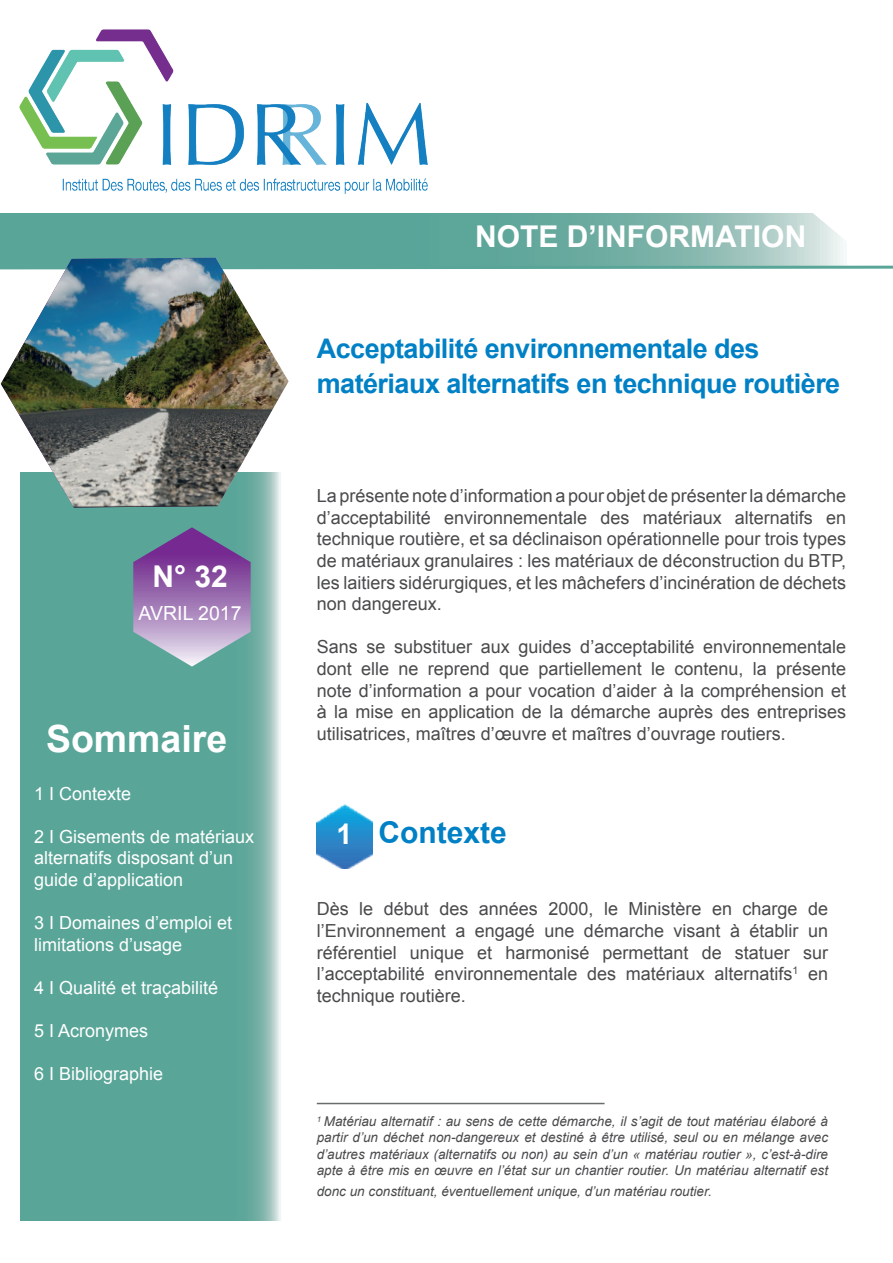
<style>
.page{position:relative;width:893px;height:1263px;background:#fff}
.page>*{position:absolute;margin:0;border:0;box-sizing:border-box;transform-origin:0 0}
.t1{font:700 37.5px "Arial";color:#fff}
.t2{font:700 30px "Arial";color:#fff}
.t3{font:700 30px "Arial";color:#0080c5}
.t4{font:700 27px/34.2px "Arial";letter-spacing:-.02em;color:#0080c5}
.t5{font:19.5px "Arial";color:#fff}
.t6{font:18px/21.6px "Arial";color:#494a4b;text-align:justify}
.t7{font:18px/21.6px "Arial";color:#fff}
.t8{font:italic 13.5px/16.2px "Arial";color:#494a4b;text-align:justify}
.s1{font-size:28.5px;color:#fff}
</style>
<div class="page">
<img style="left:19px;top:29px;width:409px;height:165px">
<svg style="left:1px;top:213px;width:842px;height:51px;background:#68ab9f"></svg>
<svg style="left:784px;top:213px;width:59px;height:43px"></svg>
<svg style="left:0;top:264px;width:893px;height:6px"></svg>
<svg style="left:20px;top:507px;width:261px;height:713px;background:#61a89c"></svg>
<img style="left:1px;top:258px;width:288px;height:249px">
<svg style="left:133px;top:527px;width:118px;height:139px;background:#8d7eac"></svg>
<img style="left:317px;top:804px;width:55px;height:64px">
<hr style="left:317px;top:1103px;width:288px;height:1px;background:#686d6b">
<h2 class="t2" style="left:152px;top:557px;width:77px">N° 32</h2>
<p class="t5" style="left:139px;top:600px;width:104px">AVRIL 2017</p>
<h1 class="t1" style="left:46px;top:713px;width:183px">Sommaire</h1>
<p class="t7" style="left:34px;top:783px;width:99px">1 I Contexte</p>
<p class="t7" style="left:34px;top:826px;width:222px">2 I Gisements de matériaux alternatifs disposant d’un guide d’application</p>
<p class="t7" style="left:34px;top:912px;width:200px">3 I Domaines d’emploi et limitations d’usage</p>
<p class="t7" style="left:34px;top:977px;width:186px">4 I Qualité et traçabilité</p>
<p class="t7" style="left:34px;top:1020px;width:116px">5 I Acronymes</p>
<p class="t7" style="left:34px;top:1063px;width:131px">6 I Bibliographie</p>
<h2 class="t2" style="left:475px;top:217px;width:333px">NOTE D’INFORMATION</h2>
<h3 class="t4" style="left:317px;top:333px;width:525px">Acceptabilité environnementale des matériaux alternatifs en technique routière</h3>
<p class="t6" style="left:317px;top:485px;width:531px">La présente note d’information a pour objet de présenter la démarche d’acceptabilité environnementale des matériaux alternatifs en technique routière, et sa déclinaison opérationnelle pour trois types de matériaux granulaires : les matériaux de déconstruction du BTP, les laitiers sidérurgiques, et les mâchefers d’incinération de déchets non dangereux.</p>
<p class="t6" style="left:317px;top:636px;width:531px">Sans se substituer aux guides d’acceptabilité environnementale dont elle ne reprend que partiellement le contenu, la présente note d’information a pour vocation d’aider à la compréhension et à la mise en application de la démarche auprès des entreprises utilisatrices, maîtres d’œuvre et maîtres d’ouvrage routiers.</p>
<h2 class="t3" style="left:337px;top:813px;width:172px"><span class="s1">1</span> Contexte</h2>
<p class="t6" style="left:317px;top:898px;width:513px">Dès le début des années 2000, le Ministère en charge de l’Environnement a engagé une démarche visant à établir un référentiel unique et harmonisé permettant de statuer sur l’acceptabilité environnementale des matériaux alternatifs<sup>1</sup> en technique routière.</p>
<p class="t8" style="left:317px;top:1113px;width:513px"><sup>1</sup> Matériau alternatif : au sens de cette démarche, il s’agit de tout matériau élaboré à partir d’un déchet non-dangereux et destiné à être utilisé, seul ou en mélange avec d’autres matériaux (alternatifs ou non) au sein d’un « matériau routier », c’est-à-dire apte à être mis en œuvre en l’état sur un chantier routier. Un matériau alternatif est</p>
<p class="t8" style="left:317px;top:1184px;width:397px">donc un constituant, éventuellement unique, d’un matériau routier.</p>
</div>
